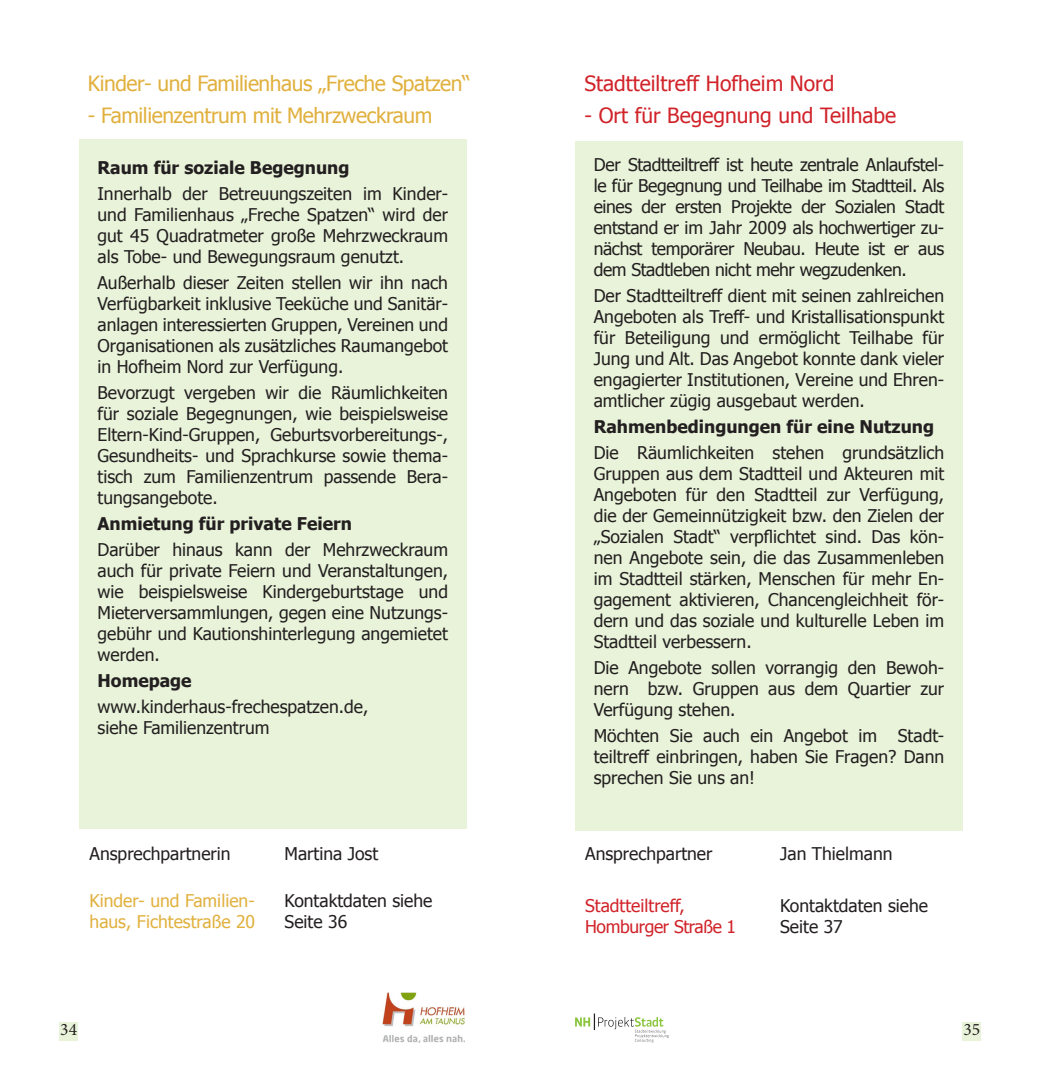
<style>
.page{position:relative;width:1042px;height:1072px;background:#fff}
.page>*{position:absolute;margin:0;border:0;box-sizing:border-box;transform-origin:0 0}
.t1{font:21px "Tahoma";letter-spacing:-.02em;color:#e1b13f}
.t2{font:21px "Tahoma";color:#d1232a}
.t3{font:17.5px/21px "Tahoma";color:#231f20;text-align:justify}
.t4{font:700 17.5px "Tahoma";color:#231f20}
.t5{font:17.5px/21px "Tahoma";color:#e1b13f}
.t6{font:17.5px/21px "Tahoma";letter-spacing:-.015em;color:#d1232a}
.t7{font:17.5px "Minion Pro";color:#231f20}
</style>
<div class="page">
<div style="left:962px;top:1022px;width:19px;height:18px;background:#e8f3d9"></div>
<div style="left:60px;top:1022px;width:18px;height:18px;background:#e8f3d9"></div>
<div style="left:79px;top:139px;width:387px;height:689px;background:#e8f3d9"></div>
<div style="left:575px;top:141px;width:387px;height:689px;background:#e8f3d9"></div>
<svg style="left:575px;top:1013px;width:94px;height:29px"></svg>
<img style="left:382px;top:992px;width:82px;height:50px">
<p class="t1" style="left:88px;top:69px;width:384px">Kinder- und Familienhaus „Freche Spatzen“</p>
<p class="t1" style="left:88px;top:101px;width:346px">- Familienzentrum mit Mehrzweckraum</p>
<p class="t4" style="left:98px;top:155px;width:253px">Raum für soziale Begegnung</p>
<p class="t3" style="left:98px;top:182px;width:352px">Innerhalb der Betreuungszeiten im Kinder&shy;und Familienhaus „Freche Spatzen“ wird der gut 45 Quadratmeter große Mehrzweckraum als Tobe- und Bewegungsraum genutzt.</p>
<p class="t3" style="left:98px;top:271px;width:352px">Außerhalb dieser Zeiten stellen wir ihn nach Verfügbarkeit inklusive Teeküche und Sanitär&shy;anlagen interessierten Gruppen, Vereinen und Organisationen als zusätzliches Raumangebot in Hofheim Nord zur Verfügung.</p>
<p class="t3" style="left:98px;top:381px;width:352px">Bevorzugt vergeben wir die Räumlichkeiten für soziale Begegnungen, wie beispielsweise Eltern-Kind-Gruppen, Geburtsvorbereitungs-, Gesundheits- und Sprachkurse sowie thema&shy;tisch zum Familienzentrum passende Bera&shy;tungsangebote.</p>
<p class="t4" style="left:98px;top:511px;width:256px">Anmietung für private Feiern</p>
<p class="t3" style="left:98px;top:538px;width:352px">Darüber hinaus kann der Mehrzweckraum auch für private Feiern und Veranstaltungen, wie beispielsweise Kindergeburtstage und Mieterversammlungen, gegen eine Nutzungs&shy;gebühr und Kautionshinterlegung angemietet werden.</p>
<p class="t4" style="left:98px;top:668px;width:96px">Homepage</p>
<p class="t3" style="left:98px;top:695px;width:272px">www.kinderhaus-frechespatzen.de, siehe Familienzentrum</p>
<p class="t3" style="left:90px;top:842px;width:143px">Ansprechpartnerin</p>
<p class="t5" style="left:90px;top:888px;width:167px">Kinder- und Familien&shy;haus, Fichtestraße 20</p>
<p class="t3" style="left:285px;top:842px;width:95px">Martina Jost</p>
<p class="t3" style="left:285px;top:888px;width:149px">Kontaktdaten siehe<br>Seite 36</p>
<p class="t2" style="left:584px;top:69px;width:251px">Stadtteiltreff Hofheim Nord</p>
<p class="t2" style="left:584px;top:101px;width:313px">- Ort für Begegnung und Teilhabe</p>
<p class="t3" style="left:594px;top:153px;width:352px">Der Stadtteiltreff ist heute zentrale Anlaufstel&shy;le für Begegnung und Teilhabe im Stadtteil. Als eines der ersten Projekte der Sozialen Stadt entstand er im Jahr 2009 als hochwertiger zu&shy;nächst temporärer Neubau. Heute ist er aus dem Stadtleben nicht mehr wegzudenken.</p>
<p class="t3" style="left:594px;top:284px;width:352px">Der Stadtteiltreff dient mit seinen zahlreichen Angeboten als Treff- und Kristallisationspunkt für Beteiligung und ermöglicht Teilhabe für Jung und Alt. Das Angebot konnte dank vieler engagierter Institutionen, Vereine und Ehren&shy;amtlicher zügig ausgebaut werden.</p>
<p class="t4" style="left:594px;top:414px;width:342px">Rahmenbedingungen für eine Nutzung</p>
<p class="t3" style="left:594px;top:441px;width:352px">Die Räumlichkeiten stehen grundsätzlich Gruppen aus dem Stadtteil und Akteuren mit Angeboten für den Stadtteil zur Verfügung, die der Gemeinnützigkeit bzw. den Zielen der „Sozialen Stadt“ verpflichtet sind. Das kön&shy;nen Angebote sein, die das Zusammenleben im Stadtteil stärken, Menschen für mehr En&shy;gagement aktivieren, Chancengleichheit för&shy;dern und das soziale und kulturelle Leben im Stadtteil verbessern.</p>
<p class="t3" style="left:594px;top:656px;width:352px">Die Angebote sollen vorrangig den Bewoh&shy;nern bzw. Gruppen aus dem Quartier zur Verfügung stehen.</p>
<p class="t3" style="left:594px;top:724px;width:352px">Möchten Sie auch ein Angebot im Stadt&shy;teiltreff einbringen, haben Sie Fragen? Dann sprechen Sie uns an!</p>
<p class="t3" style="left:585px;top:842px;width:129px">Ansprechpartner</p>
<p class="t6" style="left:585px;top:893px;width:152px">Stadtteiltreff,<br>Homburger Straße 1</p>
<p class="t3" style="left:780px;top:842px;width:114px">Jan Thielmann</p>
<p class="t3" style="left:780px;top:893px;width:149px">Kontaktdaten siehe<br>Seite 37</p>
<p class="t7" style="left:60px;top:1017px;width:18px">34</p>
<p class="t7" style="left:963px;top:1017px;width:18px">35</p>
</div>
